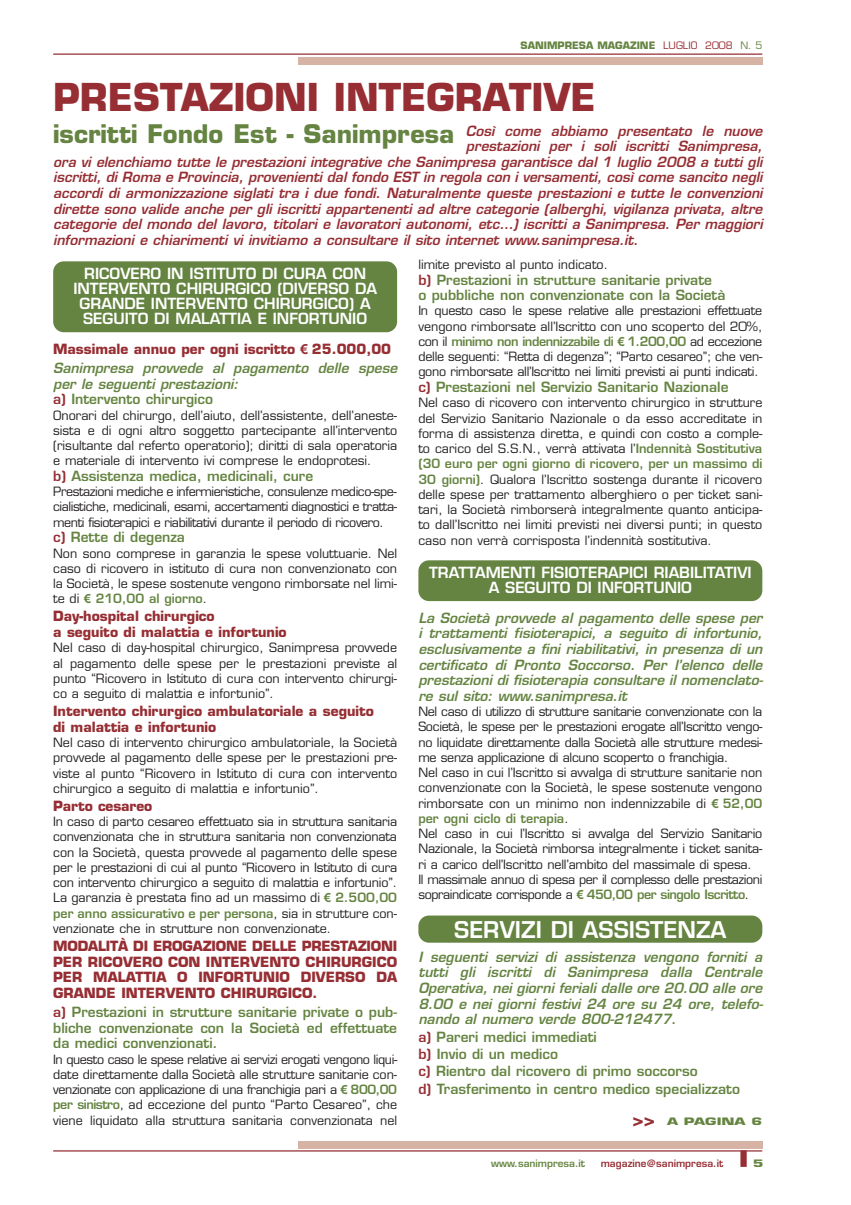
<style>
.page{position:relative;width:851px;height:1205px;background:#fff}
.page>*{position:absolute;margin:0;border:0;box-sizing:border-box;transform-origin:0 0}
.t1{font:700 37.5px "Eurostile";color:#962e33}
.t2{font:600 22.5px "Eurostile";color:#fff}
.t3{font:600 15px/15px "Eurostile";color:#fff;text-align:center}
.t4{font:italic 600 13.75px "Eurostile";color:#962e33}
.t5{font:italic 600 13.75px/15.6px "Eurostile";color:#658441;text-align:justify}
.t6{font:600 13.75px/15.6px "Eurostile";color:#658441}
.t7{font:700 13.75px/15.6px "Eurostile";color:#962e33}
.t8{font:12.5px/15.2px "Eurostile";letter-spacing:-.015em;color:#231f20;text-align:justify}
.t9{font:700 10px "Eurostile";color:#658441}
.t10{font:600 10px "Eurostile";color:#962e33}
.t11{font:600 10px "Eurostile";color:#658441}
.t12{font:700 10px "Eurostile";color:#658441;scale:1.5 1}
.s1{font-weight:400;color:#962e33}
.s2{font-weight:400}
.s3{font-weight:700;font-style:normal;font-size:25px;color:#658441}
.s4{color:#962e33}
.s5{font-weight:600;color:#658441}
.s6{font-family:"Arial Bold MS";color:#658441}
.s7{font-weight:700;font-style:normal;color:#962e33}
.s8{font-family:"Arial Bold MS";font-weight:400;font-style:normal;color:#962e33}
.s9{font-style:normal;color:#962e33}
.s10{font-style:normal}
.s11{font-size:18.75px;color:#962e33}
</style>
<div class="page">
<div style="left:298px;top:57px;width:464px;height:7px;background:#d7b3a6"></div>
<hr style="left:53px;top:53px;width:709px;height:2px;background:#962e33">
<div style="left:740px;top:1150px;width:6px;height:17px;background:#962e33"></div>
<div style="left:298px;top:1141px;width:464px;height:7px;background:#d7b3a6"></div>
<hr style="left:53px;top:1150px;width:709px;height:1px;background:#962e33">
<div style="left:53px;top:261px;width:344px;height:71px;background:#658441;border-radius:11px"></div>
<div style="left:418px;top:560px;width:344px;height:41px;background:#658441;border-radius:11px"></div>
<div style="left:418px;top:915px;width:344px;height:27px;background:#658441;border-radius:11px"></div>
<p class="t9" style="left:520px;top:42px;width:243px">SANIMPRESA MAGAZINE <span class="s1">LUGLIO 2008</span> <span class="s2">N. 5</span></p>
<h1 class="t1" style="left:53px;top:82px;width:544px">PRESTAZIONI INTEGRATIVE</h1>
<p class="t4" style="left:53px;top:125px;width:710px"><span class="s3">iscritti Fondo Est - Sanimpresa</span> Così come abbiamo presentato le nuove</p>
<p class="t4" style="left:466px;top:141px;width:298px">prestazioni per i soli iscritti Sanimpresa,</p>
<p class="t4" style="left:53px;top:156px;width:710px">ora vi elenchiamo tutte le prestazioni integrative che Sanimpresa garantisce dal 1 luglio 2008 a tutti gli</p>
<p class="t4" style="left:53px;top:172px;width:710px">iscritti, di Roma e Provincia, provenienti dal fondo EST in regola con i versamenti, così come sancito negli</p>
<p class="t4" style="left:53px;top:188px;width:710px">accordi di armonizzazione siglati tra i due fondi. Naturalmente queste prestazioni e tutte le convenzioni</p>
<p class="t4" style="left:53px;top:203px;width:710px">dirette sono valide anche per gli iscritti appartenenti ad altre categorie (alberghi, vigilanza privata, altre</p>
<p class="t4" style="left:53px;top:219px;width:710px">categorie del mondo del lavoro, titolari e lavoratori autonomi, etc…) iscritti a Sanimpresa. Per maggiori</p>
<p class="t4" style="left:53px;top:235px;width:586px">informazioni e chiarimenti vi invitiamo a consultare il sito internet www.sanimpresa.it.</p>
<p class="t3" style="left:73px;top:268px;width:305px">RICOVERO IN ISTITUTO DI CURA CON INTERVENTO CHIRURGICO (DIVERSO DA GRANDE INTERVENTO CHIRURGICO) A SEGUITO DI MALATTIA E INFORTUNIO</p>
<p class="t8" style="left:418px;top:258px;width:191px">limite previsto al punto indicato.</p>
<p class="t6" style="left:418px;top:273px;width:308px"><span class="s4">b)</span> Prestazioni in strutture sanitarie private<br>o pubbliche non convenzionate con la Società</p>
<p class="t8" style="left:418px;top:304px;width:345px">In questo caso le spese relative alle prestazioni effettuate vengono rimborsate all’Iscritto con uno scoperto del 20%, con il <span class="s5">minimo non indennizzabile di</span> <span class="s6">€</span> <span class="s5">1.200,00</span> ad eccezione delle seguenti: “Retta di degenza”; “Parto cesareo”; che ven&shy;gono rimborsate all’Iscritto nei limiti previsti ai punti indicati.</p>
<p class="t6" style="left:418px;top:381px;width:312px"><span class="s4">c)</span> Prestazioni nel Servizio Sanitario Nazionale</p>
<p class="t8" style="left:418px;top:396px;width:345px">Nel caso di ricovero con intervento chirurgico in strutture del Servizio Sanitario Nazionale o da esso accreditate in forma di assistenza diretta, e quindi con costo a comple&shy;to carico del S.S.N., verrà attivata l’<span class="s5">Indennità Sostitutiva (30 euro per ogni giorno di ricovero, per un massimo di 30 giorni)</span>. Qualora l’Iscritto sostenga durante il ricovero delle spese per trattamento alberghiero o per ticket sani&shy;tari, la Società rimborserà integralmente quanto anticipa&shy;to dall’Iscritto nei limiti previsti nei diversi punti; in questo caso non verrà corrisposta l’indennità sostitutiva.</p>
<p class="t5" style="left:53px;top:341px;width:345px;line-height:19.1px"><span class="s7">Massimale annuo per ogni iscritto</span> <span class="s8">€</span> <span class="s7">25.000,00<br></span>Sanimpresa provvede al pagamento delle spese</p>
<p class="t5" style="left:53px;top:377px;width:187px">per le seguenti prestazioni: <span class="s9">a)</span> <span class="s10">Intervento chirurgico</span></p>
<p class="t8" style="left:53px;top:409px;width:345px">Onorari del chirurgo, dell’aiuto, dell’assistente, dell’aneste&shy;sista e di ogni altro soggetto partecipante all’intervento (risultante dal referto operatorio); diritti di sala operatoria e materiale di intervento ivi comprese le endoprotesi.</p>
<p class="t6" style="left:53px;top:469px;width:261px"><span class="s4">b)</span> Assistenza medica, medicinali, cure</p>
<p class="t8" style="left:53px;top:485px;width:345px">Prestazioni mediche e infermieristiche, consulenze medico-spe&shy;cialistiche, medicinali, esami, accertamenti diagnostici e tratta&shy;menti fisioterapici e riabilitativi durante il periodo di ricovero.</p>
<p class="t6" style="left:53px;top:531px;width:133px"><span class="s4">c)</span> Rette di degenza</p>
<p class="t8" style="left:53px;top:547px;width:345px">Non sono comprese in garanzia le spese voluttuarie. Nel caso di ricovero in istituto di cura non convenzionato con la Società, le spese sostenute vengono rimborsate nel limi&shy;te di <span class="s6">€</span> <span class="s5">210,00 al giorno</span>.</p>
<p class="t7" style="left:53px;top:610px;width:235px">Day-hospital chirurgico<br>a seguito di malattia e infortunio</p>
<p class="t8" style="left:53px;top:641px;width:345px">Nel caso di day-hospital chirurgico, Sanimpresa provvede al pagamento delle spese per le prestazioni previste al punto “Ricovero in Istituto di cura con intervento chirurgi&shy;co a seguito di malattia e infortunio”.</p>
<p class="t7" style="left:53px;top:705px;width:322px">Intervento chirurgico ambulatoriale a seguito di malattia e infortunio</p>
<p class="t8" style="left:53px;top:736px;width:345px">Nel caso di intervento chirurgico ambulatoriale, la Società provvede al pagamento delle spese per le prestazioni pre&shy;viste al punto “Ricovero in Istituto di cura con intervento chirurgico a seguito di malattia e infortunio”.</p>
<p class="t7" style="left:53px;top:799px;width:101px">Parto cesareo</p>
<p class="t8" style="left:53px;top:815px;width:345px">In caso di parto cesareo effettuato sia in struttura sanitaria convenzionata che in struttura sanitaria non convenzionata con la Società, questa provvede al pagamento delle spese per le prestazioni di cui al punto “Ricovero in Istituto di cura con intervento chirurgico a seguito di malattia e infortunio”.<br>La garanzia è prestata fino ad un massimo di <span class="s6">€</span> <span class="s5">2.500,00 per anno assicurativo e per persona</span>, sia in strutture con&shy;venzionate che in strutture non convenzionate.</p>
<p class="t7" style="left:53px;top:939px;width:345px;text-align:justify">MODALITÀ DI EROGAZIONE DELLE PRESTAZIONI PER RICOVERO CON INTERVENTO CHIRURGICO PER MALATTIA O INFORTUNIO DIVERSO DA GRANDE INTERVENTO CHIRURGICO.</p>
<p class="t6" style="left:53px;top:1005px;width:345px;text-align:justify"><span class="s4">a)</span> Prestazioni in strutture sanitarie private o pub&shy;bliche convenzionate con la Società ed effettuate da medici convenzionati.</p>
<p class="t8" style="left:53px;top:1052px;width:345px">In questo caso le spese relative ai servizi erogati vengono liqui&shy;date direttamente dalla Società alle strutture sanitarie con&shy;venzionate con applicazione di una franchigia pari a <span class="s6">€</span> <span class="s5">800,00 per sinistro</span>, ad eccezione del punto “Parto Cesareo”, che viene liquidato alla struttura sanitaria convenzionata nel</p>
<p class="t3" style="left:429px;top:567px;width:324px">TRATTAMENTI FISIOTERAPICI RIABILITATIVI<br>A SEGUITO DI INFORTUNIO</p>
<p class="t5" style="left:418px;top:611px;width:346px">La Società provvede al pagamento delle spese per i trattamenti fisioterapici, a seguito di infortunio, esclusivamente a fini riabilitativi, in presenza di un certificato di Pronto Soccorso. Per l’elenco delle prestazioni di fisioterapia consultare il nomenclato&shy;re sul sito: www.sanimpresa.it</p>
<p class="t8" style="left:418px;top:705px;width:345px;text-align:left">Nel caso di utilizzo di strutture sanitarie convenzionate con la Società, le spese per le prestazioni erogate all’Iscritto vengo&shy;no liquidate direttamente dalla Società alle strutture medesi&shy;me senza applicazione di alcuno scoperto o franchigia.<br>Nel caso in cui l’Iscritto si avvalga di strutture sanitarie non convenzionate con la Società, le spese sostenute vengono rimborsate con un minimo non indennizzabile di <span class="s6">€</span> <span class="s5">52,00 per ogni ciclo di terapia</span>.<br>Nel caso in cui l’Iscritto si avvalga del Servizio Sanitario Nazionale, la Società rimborsa integralmente i ticket sanita&shy;ri a carico dell’Iscritto nell’ambito del massimale di spesa.<br>Il massimale annuo di spesa per il complesso delle prestazioni sopraindicate corrisponde a <span class="s6">€</span> <span class="s5">450,00 per singolo Iscritto</span>.</p>
<h2 class="t2" style="left:454px;top:920px;width:274px">SERVIZI DI ASSISTENZA</h2>
<p class="t5" style="left:418px;top:950px;width:346px">I seguenti servizi di assistenza vengono forniti a tutti gli iscritti di Sanimpresa dalla Centrale Operativa, nei giorni feriali dalle ore 20.00 alle ore 8.00 e nei giorni festivi 24 ore su 24 ore, telefo&shy;nando al numero verde 800-212477.</p>
<p class="t6" style="left:418px;top:1029px;width:323px;line-height:17.4px"><span class="s4">a)</span> Pareri medici immediati<br><span class="s4">b)</span> Invio di un medico<br><span class="s4">c)</span> Rientro dal ricovero di primo soccorso<br><span class="s4">d)</span> Trasferimento in centro medico specializzato</p>
<p class="t12" style="left:632px;top:1117px;width:88px"><span class="s11">&gt;&gt;</span> A PAGINA 6</p>
<p class="t11" style="left:491px;top:1159px;width:95px">www.sanimpresa.it</p>
<p class="t10" style="left:600px;top:1159px;width:124px">magazine@sanimpresa.it</p>
<p class="t12" style="left:752px;top:1159px;width:9px">5</p>
</div>
